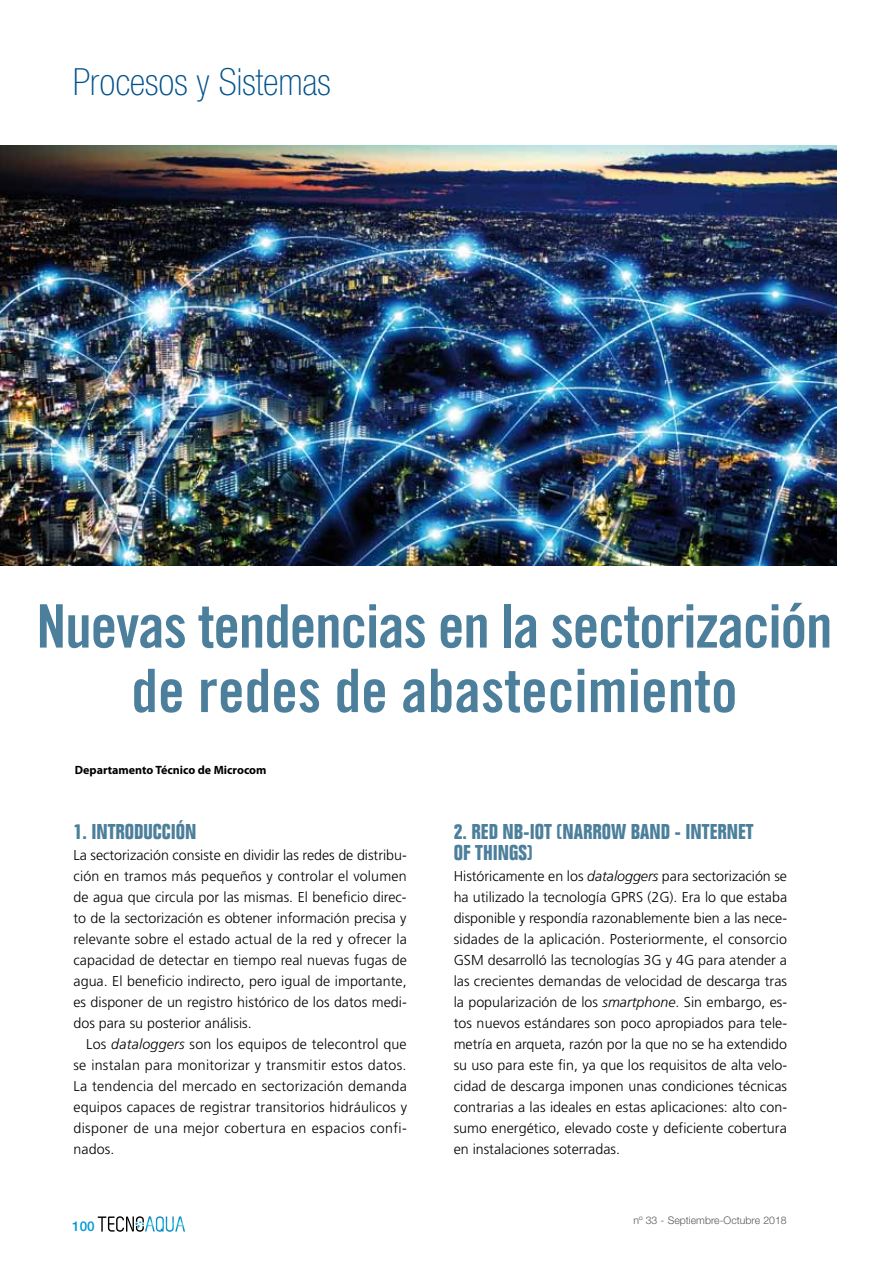
<style>
.page{position:relative;width:893px;height:1263px;background:#fff}
.page>*{position:absolute;margin:0;border:0;box-sizing:border-box;transform-origin:0 0}
.t1{font:60px/64.5px "Trade Gothic Bold Cond Twenty";letter-spacing:-.02em;color:#4c7f9b;text-align:center}
.t2{font:100 condensed 37.5px "Helvetica Neue LT Std";color:#00528c}
.t3{font:700 condensed 21px/21px "Folio";color:#4c7f9b}
.t4{font:300 14.25px/21px "Frutiger";color:#000;text-align:justify}
.t5{font:500 13.5px "Helvetica Neue LT Std";color:#0098d4}
.t6{font:700 12px "Myriad Pro";color:#000}
.t7{font:300 10.5px "Helvetica Neue LT Std";color:#58585a}
.s1{font-style:italic}
</style>
<div class="page">
<svg style="left:98px;top:1216px;width:87px;height:16px"></svg>
<img style="left:0;top:145px;width:836px;height:420px">
<h2 class="t2" style="left:73px;top:61px;width:259px">Procesos y Sistemas</h2>
<h1 class="t1" style="left:36px;top:593px;width:798px">Nuevas tendencias en la sectorización de redes de abastecimiento</h1>
<p class="t6" style="left:75px;top:762px;width:193px">Departamento Técnico de Microcom</p>
<h3 class="t3" style="left:74px;top:821px;width:124px">1. INTRODUCCIÓN</h3>
<p class="t4" style="left:74px;top:844px;width:335px">La sectorización consiste en dividir las redes de distribu&shy;ción en tramos más pequeños y controlar el volumen de agua que circula por las mismas. El beneficio direc&shy;to de la sectorización es obtener información precisa y relevante sobre el estado actual de la red y ofrecer la capacidad de detectar en tiempo real nuevas fugas de agua. El beneficio indirecto, pero igual de importante, es disponer de un registro histórico de los datos medi&shy;dos para su posterior análisis.</p>
<p class="t4" style="left:74px;top:1033px;width:335px;text-indent:13px">Los <span class="s1">dataloggers</span> son los equipos de telecontrol que se instalan para monitorizar y transmitir estos datos.<br>La tendencia del mercado en sectorización demanda equipos capaces de registrar transitorios hidráulicos y disponer de una mejor cobertura en espacios confi&shy;nados.</p>
<p class="t5" style="left:72px;top:1218px;width:24px">100</p>
<h3 class="t3" style="left:454px;top:821px;width:301px">2. RED NB-IOT (NARROW BAND - INTERNET<br>OF THINGS)</h3>
<p class="t4" style="left:454px;top:865px;width:335px">Históricamente en los <span class="s1">dataloggers</span> para sectorización se ha utilizado la tecnología GPRS (2G). Era lo que estaba disponible y respondía razonablemente bien a las nece&shy;sidades de la aplicación. Posteriormente, el consorcio GSM desarrolló las tecnologías 3G y 4G para atender a las crecientes demandas de velocidad de descarga tras la popularización de los <span class="s1">smartphone</span>. Sin embargo, es&shy;tos nuevos estándares son poco apropiados para tele&shy;metría en arqueta, razón por la que no se ha extendido su uso para este fin, ya que los requisitos de alta velo&shy;cidad de descarga imponen unas condiciones técnicas contrarias a las ideales en estas aplicaciones: alto con&shy;sumo energético, elevado coste y deficiente cobertura en instalaciones soterradas.</p>
<p class="t7" style="left:633px;top:1213px;width:155px">nº 33 - Septiembre-Octubre 2018</p>
</div>
